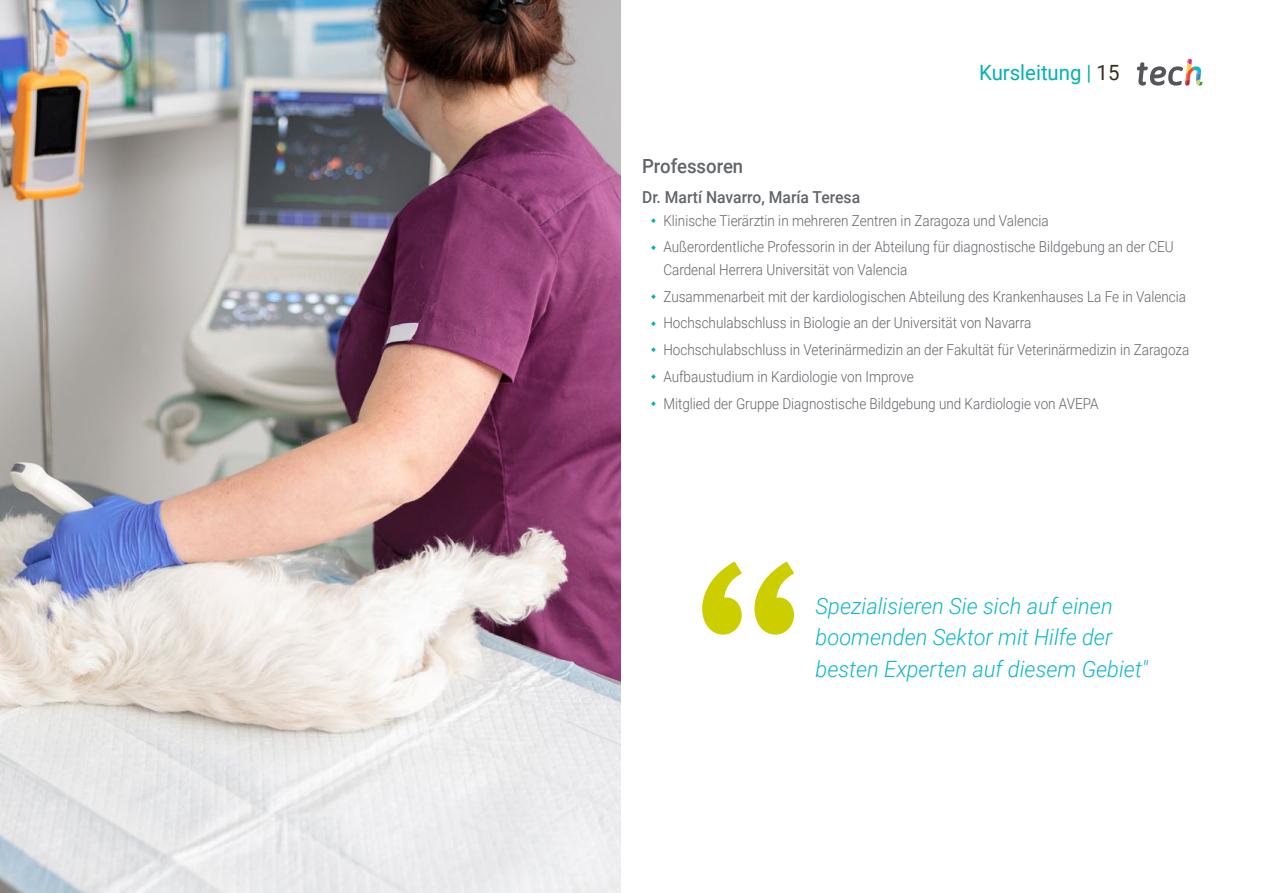
<style>
.page{position:relative;width:1263px;height:893px;background:#fff}
.page>*{position:absolute;margin:0;border:0;box-sizing:border-box;transform-origin:0 0}
.t1{font:italic 300 22.5px/31.5px "Roboto";color:#0fb6cf}
.t2{font:21px "Roboto";color:#00b2af}
.t3{font:500 19.5px "Roboto";color:#61646a;scale:.95 1}
.t4{font:500 16.5px "Roboto";color:#61646a;scale:.95 1}
.t5{font:300 15px/26.7px "Roboto";color:#61646a;scale:.9 1}
.s1{color:#312e20}
</style>
<div class="page">
<svg style="left:1137px;top:59px;width:65px;height:27px"></svg>
<img style="left:0;top:0;width:621px;height:893px">
<svg style="left:702px;top:561px;width:92px;height:74px"></svg>
<h2 class="t2" style="left:979px;top:57px;width:142px">Kursleitung | <span class="s1">15</span></h2>
<h3 class="t3" style="left:642px;top:153px;width:108px">Professoren</h3>
<p class="t4" style="left:642px;top:186px;width:231px">Dr. Martí Navarro, María Teresa</p>
<p class="t5" style="left:663px;top:206px;width:569px">Klinische Tierärztin in mehreren Zentren in Zaragoza und Valencia<br>Außerordentliche Professorin in der Abteilung für diagnostische Bildgebung an der CEU</p>
<p class="t5" style="left:663px;top:256px;width:586px">Cardenal Herrera Universität von Valencia<br>Zusammenarbeit mit der kardiologischen Abteilung des Krankenhauses La Fe in Valencia Hochschulabschluss in Biologie an der Universität von Navarra<br>Hochschulabschluss in Veterinärmedizin an der Fakultät für Veterinärmedizin in Zaragoza Aufbaustudium in Kardiologie von Improve<br>Mitglied der Gruppe Diagnostische Bildgebung und Kardiologie von AVEPA</p>
<h1 class="t1" style="left:815px;top:589px;width:334px">Spezialisieren Sie sich auf einen boomenden Sektor mit Hilfe der besten Experten auf diesem Gebiet"</h1>
</div>
